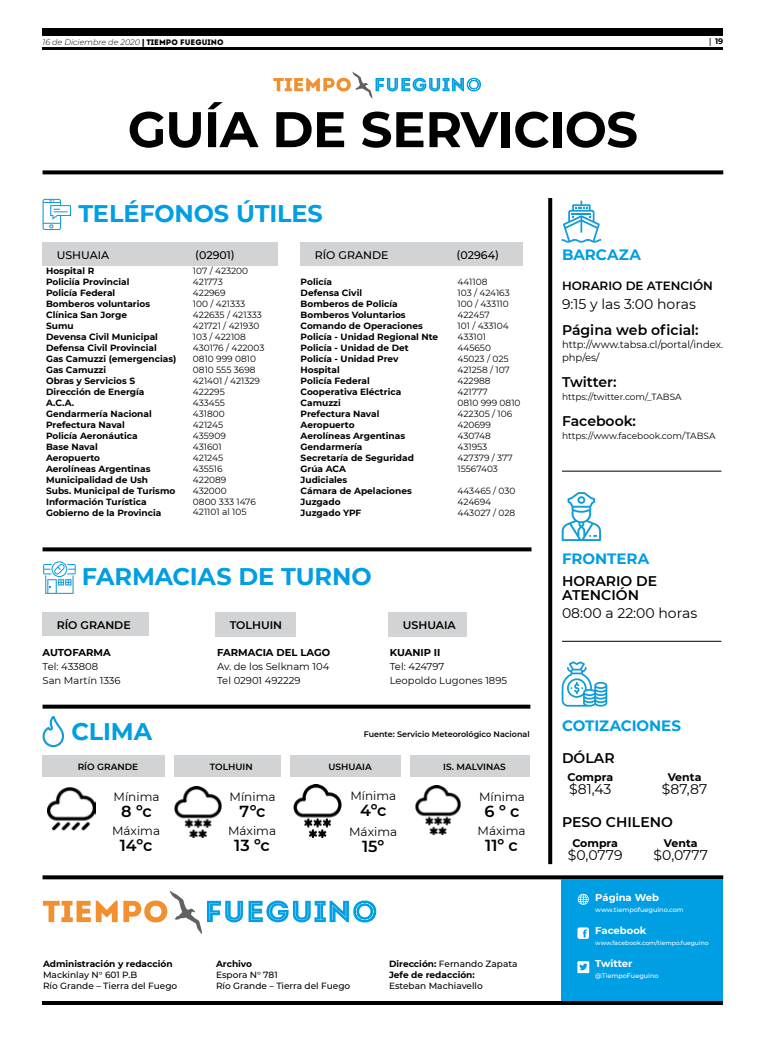
<style>
.page{position:relative;width:780px;height:1049px;background:#fff}
.page>*{position:absolute;margin:0;border:0;box-sizing:border-box;transform-origin:0 0}
.t1{font:700 50px "Montserrat";color:#000}
.t2{font:700 24px "Montserrat";color:#009ee3}
.t3{font:600 16px "Montserrat";letter-spacing:-.01em;color:#000}
.t4{font:700 15px "Montserrat";color:#009ee3}
.t5{font:600 14px/14px "Montserrat";color:#000}
.t6{font:14px "Montserrat";color:#000}
.t7{font:12px "Montserrat";color:#000}
.t8{font:600 12px "Montserrat";color:#000}
.t9{font:500 11px "Montserrat";color:#000}
.t10{font:600 11px "Montserrat";color:#000}
.t11{font:700 11px "Montserrat";color:#000}
.t12{font:10px/14px "Montserrat";color:#000}
.t13{font:700 10px "Montserrat";color:#000}
.t14{font:700 10px "Montserrat";color:#fff}
.t15{font:700 9px/11px "Montserrat";color:#000}
.t16{font:9px/11px "Montserrat";color:#000}
.t17{font:500 9px/11px "Montserrat";color:#000}
.t18{font:600 9px "Montserrat";color:#000}
.t19{font:600 8px "Montserrat";color:#000}
.t20{font:italic 300 8px "Montserrat";color:#000}
.t21{font:700 8px "Montserrat";color:#000}
.t22{font:500 6.5px "Montserrat";color:#fff}
.t23{font:500 6px "Montserrat";color:#fff}
.s1{font-family:"Fedra Sans Pro";font-weight:700;font-style:normal}
.s2{font-family:"Intro";font-weight:400;font-style:normal}
.s3{font-family:"Utopia"}
.s4{font-weight:500}
</style>
<div class="page">
<hr style="left:43px;top:48px;width:680px;height:2px;background:#000">
<div style="left:43px;top:28px;width:680px;height:7px;background:#000"></div>
<hr style="left:43px;top:1001px;width:680px;height:4px;background:#000">
<svg style="left:43px;top:705px;width:487px;height:4px;fill:#000"></svg>
<div style="left:43px;top:755px;width:122px;height:22px;background:#d1d3d4"></div>
<div style="left:174px;top:755px;width:106px;height:22px;background:#d1d3d4"></div>
<div style="left:291px;top:755px;width:110px;height:22px;background:#d1d3d4"></div>
<div style="left:410px;top:755px;width:119px;height:22px;background:#d1d3d4"></div>
<hr style="left:562px;top:641px;width:159px;height:1px;background:#000">
<img style="left:47px;top:787px;width:48px;height:44px">
<img style="left:174px;top:786px;width:48px;height:51px">
<img style="left:293px;top:785px;width:49px;height:52px">
<img style="left:415px;top:785px;width:46px;height:49px">
<svg style="left:43px;top:875px;width:680px;height:4px;fill:#000"></svg>
<div style="left:561px;top:879px;width:162px;height:122px;background:#009ee3"></div>
<svg style="left:577px;top:894px;width:11px;height:11px"></svg>
<svg style="left:577px;top:927px;width:12px;height:12px"></svg>
<svg style="left:577px;top:961px;width:12px;height:12px"></svg>
<svg style="left:43px;top:890px;width:333px;height:44px"></svg>
<svg style="left:42px;top:716px;width:22px;height:31px"></svg>
<svg style="left:561px;top:661px;width:46px;height:46px"></svg>
<svg style="left:43px;top:547px;width:488px;height:4px;fill:#000"></svg>
<svg style="left:43px;top:170px;width:680px;height:4px;fill:#000"></svg>
<div style="left:43px;top:612px;width:106px;height:24px;background:#d1d3d4"></div>
<div style="left:215px;top:612px;width:81px;height:25px;background:#d1d3d4"></div>
<div style="left:388px;top:612px;width:79px;height:25px;background:#d1d3d4"></div>
<div style="left:43px;top:243px;width:235px;height:23px;background:#d1d3d4"></div>
<div style="left:301px;top:243px;width:222px;height:23px;background:#d1d3d4"></div>
<hr style="left:562px;top:471px;width:159px;height:1px;background:#000">
<svg style="left:548px;top:198px;width:4px;height:666px;fill:#000"></svg>
<svg style="left:273px;top:72px;width:208px;height:27px"></svg>
<svg style="left:43px;top:199px;width:28px;height:31px"></svg>
<svg style="left:43px;top:561px;width:33px;height:33px"></svg>
<svg style="left:561px;top:201px;width:40px;height:42px"></svg>
<svg style="left:561px;top:492px;width:40px;height:49px"></svg>
<p class="t20" style="left:43px;top:36px;width:182px">16 de Diciembre de 2020 <span class="s1">|</span> <span class="s2">TIEMPO FUEGUINO</span></p>
<p class="t21" style="left:709px;top:35px;width:15px"><span class="s3">|</span> 19</p>
<h1 class="t1" style="left:128px;top:93px;width:34px">guía</h1>
<h1 class="t1" style="left:272px;top:93px;width:120px">de servicios</h1>
<h2 class="t2" style="left:78px;top:196px;width:18px">teléfonos</h2>
<h2 class="t2" style="left:236px;top:196px;width:16px">útiles</h2>
<p class="t9" style="left:57px;top:247px;width:54px">USHUAIA</p>
<p class="t9" style="left:195px;top:247px;width:41px">(02901)</p>
<p class="t9" style="left:315px;top:247px;width:75px">rÍO GRANDE</p>
<p class="t9" style="left:456px;top:247px;width:44px">(02964)</p>
<p class="t15" style="left:46px;top:265px;width:132px">Hospital R<br>Policiía Provincial<br>Policía Federal<br>Bomberos voluntarios<br>Clínica San Jorge<br>Sumu<br>Devensa Civil Municipal<br>Defensa Civil Provincial<br>Gas Camuzzi (emergencias)<br>Gas Camuzzi<br>Obras y Servicios S<br>Dirección de Energía<br>A.C.A.<br>Gendarmería Nacional<br>Prefectura Naval<br>Policía Aeronáutica<br>Base Naval<br>Aeropuerto<br>Aerolíneas Argentinas<br>Municipalidad de Ush<br>Subs. Municipal de Turismo<br>Información Turística<br>Gobierno de la Provincia</p>
<p class="t16" style="left:193px;top:265px;width:73px">107 / 423200<br>421773<br>422969<br>100 / 421333<br>422635 / 421333<br>421721 / 421930<br>103 / 422108<br>430176 / 422003<br>0810 999 0810<br>0810 555 3698<br>421401 / 421329<br>422295<br>433455<br>431800<br>421245<br>435909<br>431601<br>421245<br>435516<br>422089<br>432000<br>0800 333 1476</p>
<p class="t16" style="left:193px;top:506px;width:55px">421101 al 105</p>
<p class="t15" style="left:300px;top:276px;width:139px">Policía<br>Defensa Civil<br>Bomberos de Policía<br>Bomberos Voluntarios<br>Comando de Operaciones<br>Policía - Unidad Regional Nte<br>Policía - Unidad de Det<br>Policía - Unidad Prev<br>H ospital<br>Policía Federal<br>Cooperativa Eléctrica<br>Camuzzi<br>Prefectura Naval<br>Aeropuerto<br>Aerolíneas Argentinas<br>Gendarmería<br>Secretaría de Seguridad<br>Grúa ACA<br>Judiciales<br>Cámara de Apelaciones<br>Juzgado<br>Juzgado YPF</p>
<p class="t16" style="left:457px;top:276px;width:64px">441108<br>103 / 424163<br>100 / 433110<br>422457<br>101 / 433104<br>433101<br>445650<br>45023 / 025<br>421258 / 107<br>422988<br>421777<br>0810 999 0810<br>422305 / 106<br>420699<br>430748<br>431953<br>427379 / 377<br>15567403</p>
<p class="t16" style="left:457px;top:485px;width:59px">443465 / 030<br>424694<br>443027 / 028</p>
<h2 class="t2" style="left:82px;top:559px;width:18px">farmacias</h2>
<h2 class="t2" style="left:238px;top:559px;width:62px">de turno</h2>
<p class="t10" style="left:57px;top:617px;width:42px">Río Grande</p>
<p class="t10" style="left:230px;top:617px;width:16px">tolh</p>
<p class="t10" style="left:261px;top:617px;width:15px">uin</p>
<p class="t10" style="left:403px;top:617px;width:55px">USHUAIA</p>
<p class="t13" style="left:43px;top:645px;width:70px">AUTOFARMA</p>
<p class="t12" style="left:43px;top:659px;width:80px">Tel: 433808<br>San Martín 1336</p>
<h2 class="t2" style="left:72px;top:714px;width:17px">clima</h2>
<p class="t13" style="left:217px;top:645px;width:114px">FARMACIA DEL LAGO</p>
<p class="t12" style="left:217px;top:659px;width:114px">Av. de los Selknam 104<br>Tel 02901 492229</p>
<p class="t13" style="left:390px;top:645px;width:52px">KUANIP II</p>
<p class="t12" style="left:390px;top:659px;width:119px">Tel: 424797<br>Leopoldo Lugones 1895</p>
<p class="t19" style="left:364px;top:728px;width:167px">Fuente: Servicio Meteorológico Nacional</p>
<p class="t18" style="left:78px;top:760px;width:35px">Río Grande</p>
<p class="t18" style="left:210px;top:760px;width:13px">tolh</p>
<p class="t18" style="left:235px;top:760px;width:13px">uin</p>
<p class="t18" style="left:328px;top:760px;width:45px">USHUAIA</p>
<p class="t18" style="left:443px;top:760px;width:21px">Is. mal</p>
<p class="t18" style="left:477px;top:760px;width:13px">vinas</p>
<h3 class="t7" style="left:114px;top:788px;width:47px">Mínima</h3>
<h3 class="t3" style="left:121px;top:800px;width:32px">8 ºc</h3>
<h3 class="t7" style="left:112px;top:822px;width:49px">Máxima</h3>
<h3 class="t3" style="left:120px;top:834px;width:34px">14ºc</h3>
<h3 class="t7" style="left:229px;top:788px;width:47px">Mínima</h3>
<h3 class="t3" style="left:239px;top:800px;width:27px">7ºc</h3>
<h3 class="t7" style="left:228px;top:822px;width:49px">Máxima</h3>
<h3 class="t3" style="left:234px;top:834px;width:37px">13 ºc</h3>
<h3 class="t7" style="left:350px;top:787px;width:47px">Mínima</h3>
<h3 class="t3" style="left:360px;top:799px;width:28px">4ºc</h3>
<h3 class="t7" style="left:349px;top:823px;width:49px">Máxima</h3>
<h3 class="t3" style="left:362px;top:835px;width:24px">15º</h3>
<h3 class="t7" style="left:479px;top:788px;width:47px">Mínima</h3>
<h3 class="t3" style="left:484px;top:800px;width:36px">6 º c</h3>
<h3 class="t7" style="left:477px;top:822px;width:49px">Máxima</h3>
<h3 class="t3" style="left:485px;top:834px;width:34px">11º c</h3>
<p class="t15" style="left:43px;top:958px;width:131px">Administración y redacción</p>
<p class="t17" style="left:43px;top:969px;width:136px">Mackinlay N° 601 P.B<br>Río Grande – Tierra del Fuego</p>
<p class="t15" style="left:216px;top:958px;width:38px">Archivo</p>
<p class="t17" style="left:216px;top:969px;width:136px">Espora N° 781<br>Río Grande – Tierra del Fuego</p>
<p class="t15" style="left:389px;top:958px;width:130px">Dirección: <span class="s4">Fernando Zapata<br></span>Jefe de redacción:</p>
<p class="t17" style="left:389px;top:980px;width:95px">Esteban Machiavello</p>
<h3 class="t4" style="left:562px;top:243px;width:13px">barcaza</h3>
<h3 class="t8" style="left:562px;top:278px;width:152px">HORARIO DE ATENCIÓN</h3>
<h3 class="t6" style="left:562px;top:295px;width:135px">9:15 y las 3:00 horas</h3>
<h3 class="t5" style="left:562px;top:323px;width:138px">Página web oficial:</h3>
<p class="t12" style="left:562px;top:338px;width:163px;line-height:13px">http://www.tabsa.cl/portal/index. php/es/</p>
<h3 class="t5" style="left:562px;top:375px;width:56px">Twitter:</h3>
<p class="t16" style="left:562px;top:391px;width:121px">https://twitter.com/_TABSA</p>
<h3 class="t5" style="left:562px;top:414px;width:75px">Facebook:</h3>
<p class="t16" style="left:562px;top:430px;width:155px">https://www.facebook.com/TABSA</p>
<h3 class="t4" style="left:562px;top:548px;width:12px">frontera</h3>
<h3 class="t5" style="left:562px;top:573px;width:97px">HORARIO DE<br>ATENCIÓN</h3>
<h3 class="t6" style="left:562px;top:603px;width:137px">08:00 a 22:00 horas</h3>
<h3 class="t4" style="left:562px;top:715px;width:11px">cotizaciones</h3>
<h3 class="t5" style="left:562px;top:751px;width:54px">DÓLAR</h3>
<p class="t11" style="left:567px;top:769px;width:47px">Compra</p>
<h3 class="t6" style="left:569px;top:779px;width:44px">$81,43</h3>
<p class="t11" style="left:667px;top:769px;width:35px">Venta</p>
<h3 class="t6" style="left:662px;top:779px;width:47px">$87,87</h3>
<h3 class="t5" style="left:562px;top:814px;width:112px">PESO CHILENO</h3>
<p class="t11" style="left:572px;top:835px;width:47px">Compra</p>
<h3 class="t6" style="left:568px;top:845px;width:56px">$0,0779</h3>
<p class="t11" style="left:664px;top:835px;width:35px">Venta</p>
<h3 class="t6" style="left:653px;top:845px;width:56px">$0,0777</h3>
<p class="t14" style="left:595px;top:890px;width:65px">Página Web</p>
<p class="t22" style="left:595px;top:905px;width:90px">www.tiempofueguino.com</p>
<p class="t14" style="left:595px;top:923px;width:53px">Facebook</p>
<p class="t23" style="left:595px;top:939px;width:115px">www.facebook.com/tiempo.fueguino</p>
<p class="t14" style="left:595px;top:956px;width:39px">Twitter</p>
<p class="t22" style="left:595px;top:971px;width:65px">@TiempoFueguino</p>
</div>
